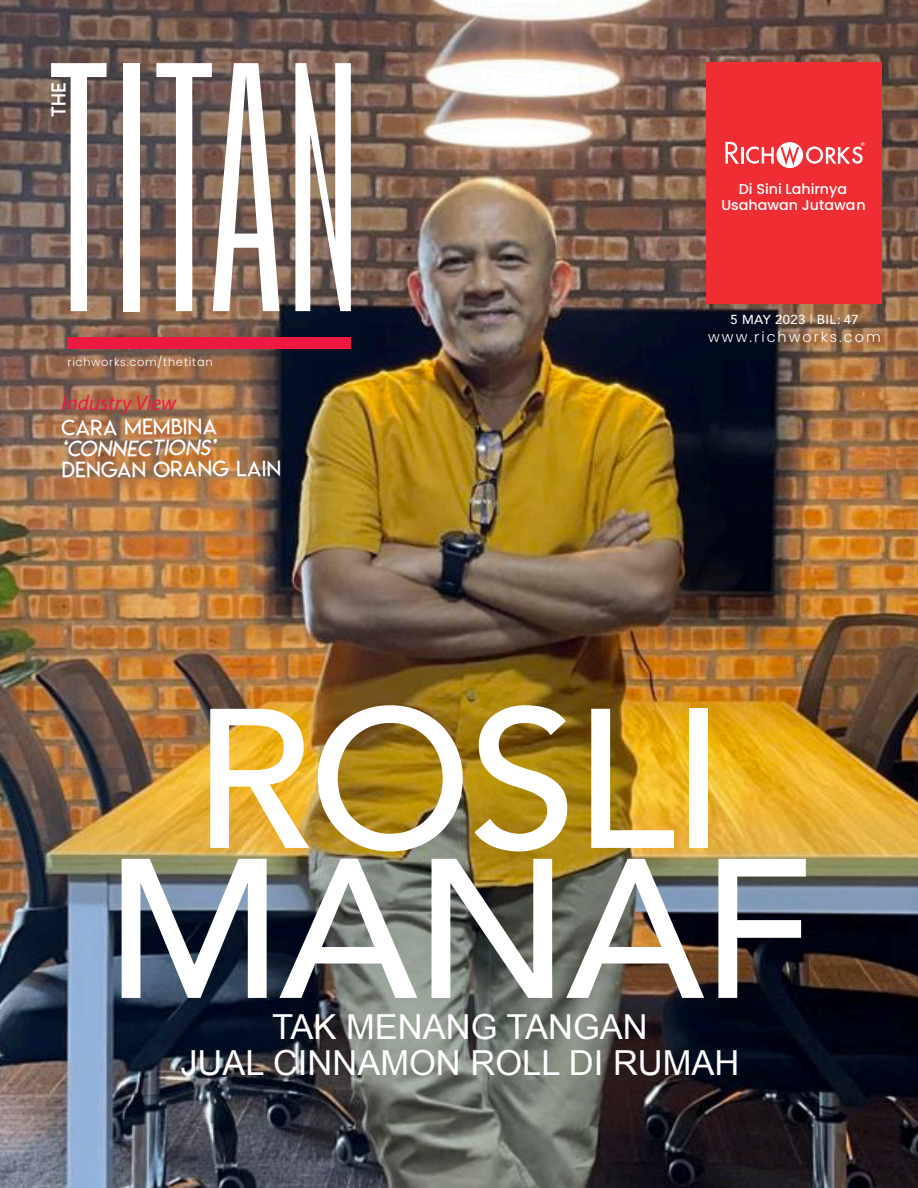
<style>
.page{position:relative;width:918px;height:1188px;background:#fff}
.page>*{position:absolute;margin:0;border:0;box-sizing:border-box;transform-origin:0 0}
.t1{font:500 196.5px "Avenir";letter-spacing:-.02em;color:#fff}
.t2{font:34.5px "Arial";color:#fff}
.t3{font:21.6px/21px "Lemon Milklight";letter-spacing:.01em;color:#fff}
.t4{font:italic 21.3px "Myriad Pro";color:#ed1941}
.t5{font:300 14.4px "Poppins";letter-spacing:.14em;color:#fff}
.t6{font:500 14.25px/16.6px "Poppins";color:#fff;text-align:center}
.t7{font:500 13.05px "Avenir";letter-spacing:.03em;color:#fff}
.t8{font:300 11.4px "Poppins";letter-spacing:.06em;color:#fff}
.s1{font-style:italic}
.s2{font-weight:400}
</style>
<div class="page">
<img style="left:0;top:0;width:918px;height:1188px">
<div style="left:123px;top:63px;width:17px;height:248px;background:#fff"></div>
<svg style="left:156px;top:63px;width:123px;height:248px"></svg>
<svg style="left:295px;top:63px;width:56px;height:248px"></svg>
<svg style="left:51px;top:63px;width:56px;height:248px"></svg>
<div style="left:68px;top:337px;width:283px;height:11px;background:#ed1941"></div>
<div style="left:707px;top:63px;width:175px;height:241px;background:#ee2e33"></div>
<svg style="left:725px;top:142px;width:14px;height:22px"></svg>
<hr style="left:741px;top:147px;width:3px;height:17px;background:#fff">
<svg style="left:746px;top:142px;width:119px;height:26px"></svg>
<p class="t6" style="left:721px;top:180px;width:146px">Di Sini Lahirnya<br>Usahawan Jutawan</p>
<p class="t8" style="left:68px;top:355px;width:147px">richworks.com/thetitan</p>
<p class="t4" style="left:61px;top:390px;width:116px">Industry View</p>
<p class="t3" style="left:62px;top:417px;width:221px">CARA MEMBINA <span class="s1">‘CONNECTIONS’<br></span>DENGAN ORANG LAIN</p>
<p class="t7" style="left:730px;top:308px;width:130px">5 MAY 2023 <span class="s2">|</span> BIL: 47</p>
<p class="t5" style="left:708px;top:328px;width:174px">www.richworks.com</p>
<p class="t1" style="left:192px;top:610px;width:535px">ROSLI</p>
<p class="t1" style="left:105px;top:760px;width:710px">MANAF</p>
<p class="t2" style="left:272px;top:1004px;width:377px">TAK MENANG TANGAN</p>
<p class="t2" style="left:180px;top:1040px;width:561px">JUAL CINNAMON ROLL DI RUMAH</p>
</div>
